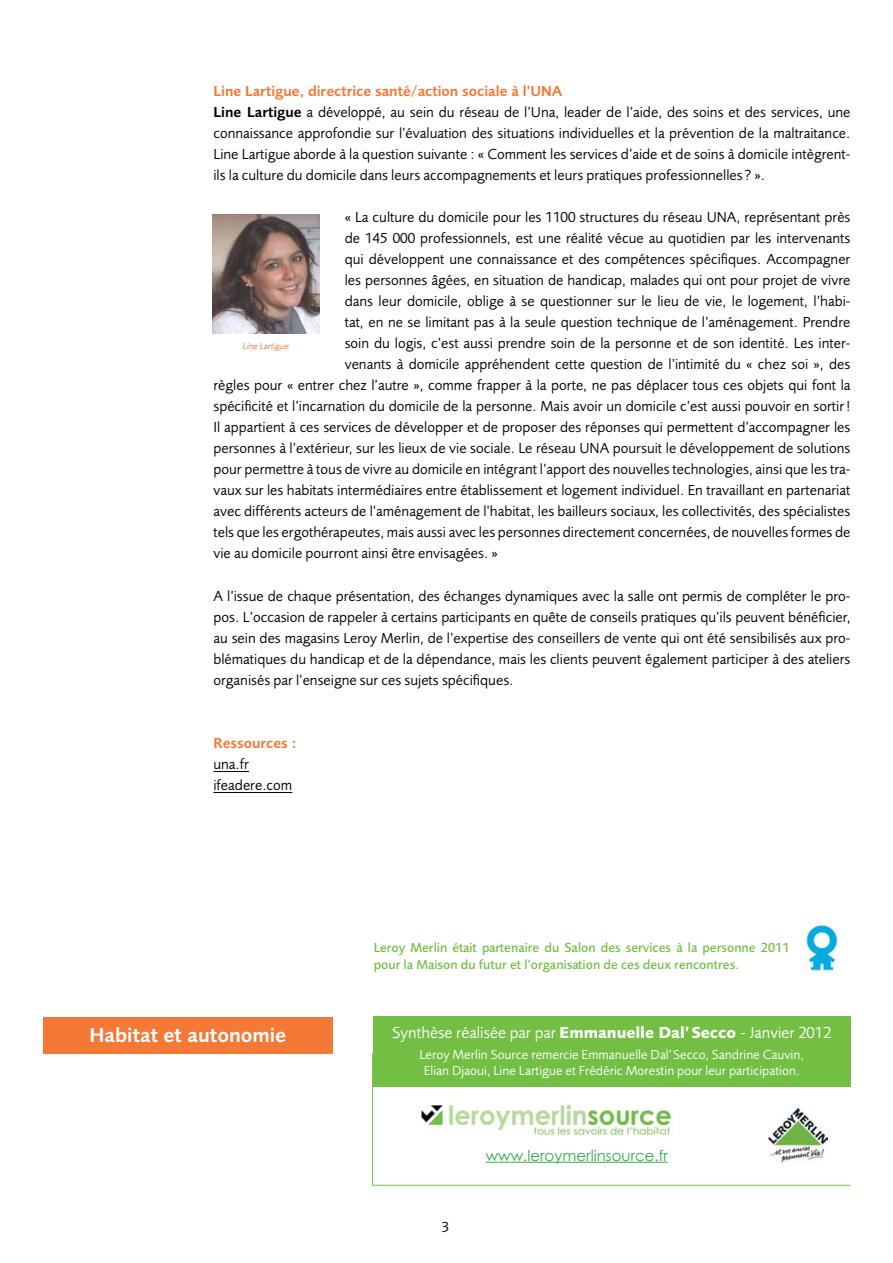
<style>
.page{position:relative;width:893px;height:1263px;background:#fff}
.page>*{position:absolute;margin:0;border:0;box-sizing:border-box;transform-origin:0 0}
.t1{font:600 21px "Foundry Sans";color:#fff}
.t2{font:16.5px "Foundry Sans";color:#fff}
.Texte_courant{font:15px/21px "Foundry Sans";color:#000;text-align:justify}
.Texte_courant-2{font:600 15px "Foundry Sans";color:#f47836}
.t3{font:15px "Century Gothic";color:#35ac46}
.t4{font:13.5px/16.5px "Foundry Sans";color:#fff;text-align:center}
.Texte_courant-3{font:500 13.5px/16.5px "Foundry Sans";color:#72bf44}
.légende_photo{font:italic 9px "Foundry Sans";color:#f47836}
.s1{font-weight:600}
.s2{font-weight:700}
</style>
<div class="page">
<hr style="left:213px;top:771px;width:36px;height:1px;background:#000">
<hr style="left:213px;top:792px;width:79px;height:1px;background:#000">
<div style="left:43px;top:1017px;width:289px;height:37px;background:#f47836"></div>
<svg style="left:372px;top:1053px;width:479px;height:132px"></svg>
<div style="left:373px;top:1017px;width:477px;height:70px;background:#72bf44"></div>
<hr style="left:486px;top:1162px;width:182px;height:1px;background:#35ac46">
<img style="left:420px;top:1101px;width:253px;height:40px">
<img style="left:768px;top:1109px;width:60px;height:53px">
<img style="left:213px;top:214px;width:106px;height:120px">
<img style="left:802px;top:924px;width:37px;height:48px">
<p class="Texte_courant-2" style="left:213px;top:83px;width:351px">Line Lartigue, directrice santé/action sociale à l’UNA</p>
<p class="Texte_courant" style="left:213px;top:102px;width:638px"><span class="s1">Line Lartigue</span> a développé, au sein du réseau de l’Una, leader de l’aide, des soins et des services, une connaissance approfondie sur l’évaluation des situations individuelles et la prévention de la maltraitance.<br>Line Lartigue aborde à la question suivante : « Comment les services d’aide et de soins à domicile intègrent&shy;ils la culture du domicile dans leurs accompagnements et leurs pratiques professionnelles ? ».</p>
<p class="Texte_courant" style="left:345px;top:207px;width:507px">« La culture du domicile pour les 1100 structures du réseau UNA, représentant près</p>
<p class="Texte_courant" style="left:345px;top:228px;width:507px">de 145 000 professionnels, est une réalité vécue au quotidien par les intervenants</p>
<p class="Texte_courant" style="left:345px;top:249px;width:507px">qui développent une connaissance et des compétences spécifiques. Accompagner</p>
<p class="Texte_courant" style="left:345px;top:270px;width:507px">les personnes âgées, en situation de handicap, malades qui ont pour projet de vivre</p>
<p class="Texte_courant" style="left:345px;top:291px;width:507px">dans leur domicile, oblige à se questionner sur le lieu de vie, le logement, l’habi-</p>
<p class="Texte_courant" style="left:345px;top:312px;width:507px">tat, en ne se limitant pas à la seule question technique de l’aménagement. Prendre</p>
<p class="Texte_courant" style="left:345px;top:333px;width:507px">soin du logis, c’est aussi prendre soin de la personne et de son identité. Les inter-</p>
<p class="Texte_courant" style="left:345px;top:354px;width:507px">venants à domicile appréhendent cette question de l’intimité du « chez soi », des</p>
<p class="Texte_courant" style="left:213px;top:375px;width:639px">règles pour « entrer chez l’autre », comme frapper à la porte, ne pas déplacer tous ces objets qui font la</p>
<p class="Texte_courant" style="left:213px;top:396px;width:638px">spécificité et l’incarnation du domicile de la personne. Mais avoir un domicile c’est aussi pouvoir en sortir!</p>
<p class="Texte_courant" style="left:213px;top:417px;width:638px">Il appartient à ces services de développer et de proposer des réponses qui permettent d’accompagner les</p>
<p class="Texte_courant" style="left:213px;top:438px;width:638px">personnes à l’extérieur, sur les lieux de vie sociale. Le réseau UNA poursuit le développement de solutions</p>
<p class="Texte_courant" style="left:213px;top:459px;width:638px">pour permettre à tous de vivre au domicile en intégrant l’apport des nouvelles technologies, ainsi que les tra-</p>
<p class="Texte_courant" style="left:213px;top:480px;width:638px">vaux sur les habitats intermédiaires entre établissement et logement individuel. En travaillant en partenariat</p>
<p class="Texte_courant" style="left:213px;top:501px;width:638px">avec différents acteurs de l’aménagement de l’habitat, les bailleurs sociaux, les collectivités, des spécialistes</p>
<p class="Texte_courant" style="left:213px;top:522px;width:638px">tels que les ergothérapeutes, mais aussi avec les personnes directement concernées, de nouvelles formes de</p>
<p class="Texte_courant" style="left:213px;top:543px;width:286px">vie au domicile pourront ainsi être envisagées. »</p>
<p class="Texte_courant" style="left:213px;top:585px;width:638px">A l’issue de chaque présentation, des échanges dynamiques avec la salle ont permis de compléter le pro&shy;pos. L’occasion de rappeler à certains participants en quête de conseils pratiques qu’ils peuvent bénéficier, au sein des magasins Leroy Merlin, de l’expertise des conseillers de vente qui ont été sensibilisés aux pro&shy;blématiques du handicap et de la dépendance, mais les clients peuvent également participer à des ateliers organisés par l’enseigne sur ces sujets spécifiques.</p>
<p class="légende_photo" style="left:243px;top:340px;width:48px">Line Lartigue</p>
<p class="Texte_courant-2" style="left:213px;top:734px;width:85px">Ressources :</p>
<p class="Texte_courant" style="left:213px;top:753px;width:37px">una.fr</p>
<p class="Texte_courant" style="left:213px;top:774px;width:80px">ifeadere.com</p>
<p class="Texte_courant-3" style="left:374px;top:939px;width:418px">Leroy Merlin était partenaire du Salon des services à la personne 2011 pour la Maison du futur et l’organisation de ces deux rencontres.</p>
<p class="t1" style="left:90px;top:1022px;width:198px">Habitat et autonomie</p>
<p class="t2" style="left:392px;top:1022px;width:441px">Synthèse réalisée par par <span class="s2">Emmanuelle Dal’Secco</span> - Janvier 2012</p>
<p class="t4" style="left:420px;top:1046px;width:386px">Leroy Merlin Source remercie Emmanuelle Dal’Secco, Sandrine Cauvin,<br>Elian Djaoui, Line Lartigue et Frédéric Morestin pour leur participation.</p>
<p class="Texte_courant" style="left:442px;top:1216px;width:9px">3</p>
<p class="t3" style="left:486px;top:1146px;width:184px">www.leroymerlinsource.fr</p>
</div>
